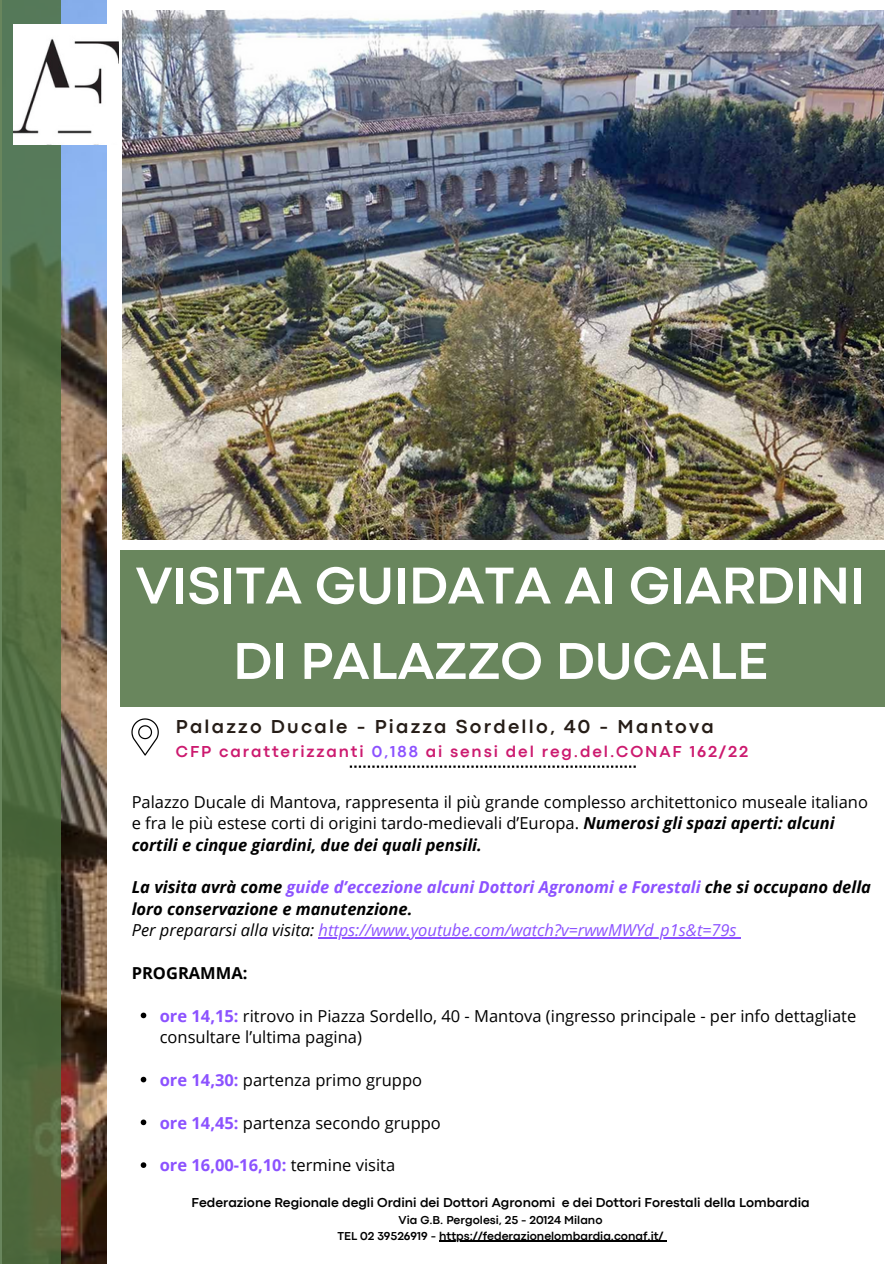
<style>
.page{position:relative;width:894px;height:1264px;background:#fff}
.page>*{position:absolute;margin:0;border:0;box-sizing:border-box;transform-origin:0 0}
.t1{font:700 54px/75.3px "Codec Pro";color:#fff;text-align:center}
.t2{font:700 19.5px "Codec Pro";letter-spacing:.115em;color:#261d17}
.t3{font:16.5px/21.3px "Open Sans";color:#000}
.t4{font:italic 700 16.5px/21.3px "Open Sans";color:#000}
.t5{font:700 16.5px "Codec Pro";letter-spacing:.115em;color:#cc1a6f}
.t6{font:700 16.5px "Open Sans";color:#8c52ff}
.t7{font:700 16.5px "Open Sans";color:#000}
.t8{font:700 13.5px "Codec Pro";color:#000}
.t9{font:700 12px/16px "Codec Pro";color:#000;text-align:center}
.s1{color:#8c52ff}
.s2{font-weight:700;font-style:italic}
.s3{font-weight:400}
.s4{font-weight:400;color:#8c52ff}
.s5{font-weight:700;color:#8c52ff}
.s6{font-weight:400;color:#000}
</style>
<div class="page">
<div style="left:120px;top:550px;width:764px;height:156px;background:#69865d"></div>
<img style="left:122px;top:10px;width:760px;height:529px">
<img style="left:60px;top:0;width:47px;height:1263px">
<svg style="left:0;top:0;width:60px;height:1263px;background:#536e44"></svg>
<img style="left:13px;top:24px;width:105px;height:120px">
<hr style="left:439px;top:1240px;width:224px;height:1px;background:#000">
<hr style="left:318px;top:937px;width:418px;height:1px;background:#8c52ff">
<svg style="left:141px;top:1012px;width:5px;height:6px"></svg>
<svg style="left:141px;top:1076px;width:5px;height:6px"></svg>
<svg style="left:141px;top:1119px;width:5px;height:6px"></svg>
<svg style="left:141px;top:1162px;width:5px;height:5px"></svg>
<svg style="left:131px;top:718px;width:28px;height:37px"></svg>
<svg style="left:350px;top:765px;width:285px;height:2px"></svg>
<h1 class="t1" style="left:135px;top:552px;width:730px">VISITA GUIDATA AI GIARDINI<br>DI PALAZZO DUCALE</h1>
<p class="t2" style="left:176px;top:720px;width:539px">Palazzo Ducale - Piazza Sordello, 40 - Mantova</p>
<p class="t5" style="left:176px;top:745px;width:573px">CFP caratterizzanti <span class="s1">0,188</span> ai sensi del reg.del.CONAF 162/22</p>
<p class="t3" style="left:132px;top:790px;width:737px">Palazzo Ducale di Mantova, rappresenta il più grande complesso architettonico museale italiano e fra le più estese corti di origini tardo-medievali d’Europa. <span class="s2">Numerosi gli spazi aperti: alcuni cortili e cinque giardini, due dei quali pensili.</span></p>
<p class="t4" style="left:132px;top:876px;width:740px">La visita avrà come <span class="s1">guide d’eccezione alcuni Dottori Agronomi e Forestali</span> che si occupano della loro conservazione e manutenzione.<br><span class="s3">Per prepararsi alla visita:</span> <span class="s4">https://www.youtube.com/watch?v=rwwMWYd_p1s&amp;t=79s</span></p>
<p class="t7" style="left:132px;top:961px;width:117px">PROGRAMMA:</p>
<p class="t3" style="left:160px;top:1004px;width:698px"><span class="s5">ore 14,15:</span> ritrovo in Piazza Sordello, 40 - Mantova (ingresso principale - per info dettagliate consultare l’ultima pagina)</p>
<p class="t3" style="left:160px;top:1068px;width:264px"><span class="s5">ore 14,30:</span> partenza primo gruppo</p>
<p class="t3" style="left:160px;top:1111px;width:282px"><span class="s5">ore 14,45:</span> partenza secondo gruppo</p>
<p class="t6" style="left:160px;top:1153px;width:237px">ore 16,00-16,10: <span class="s6">termine visita</span></p>
<p class="t8" style="left:191px;top:1197px;width:619px">Federazione Regionale degli Ordini dei Dottori Agronomi e dei Dottori Forestali della Lombardia</p>
<p class="t9" style="left:337px;top:1212px;width:327px">Via G.B. Pergolesi, 25 - 20124 Milano<br>TEL 02 39526919 - https://federazionelombardia.conaf.it/</p>
</div>
